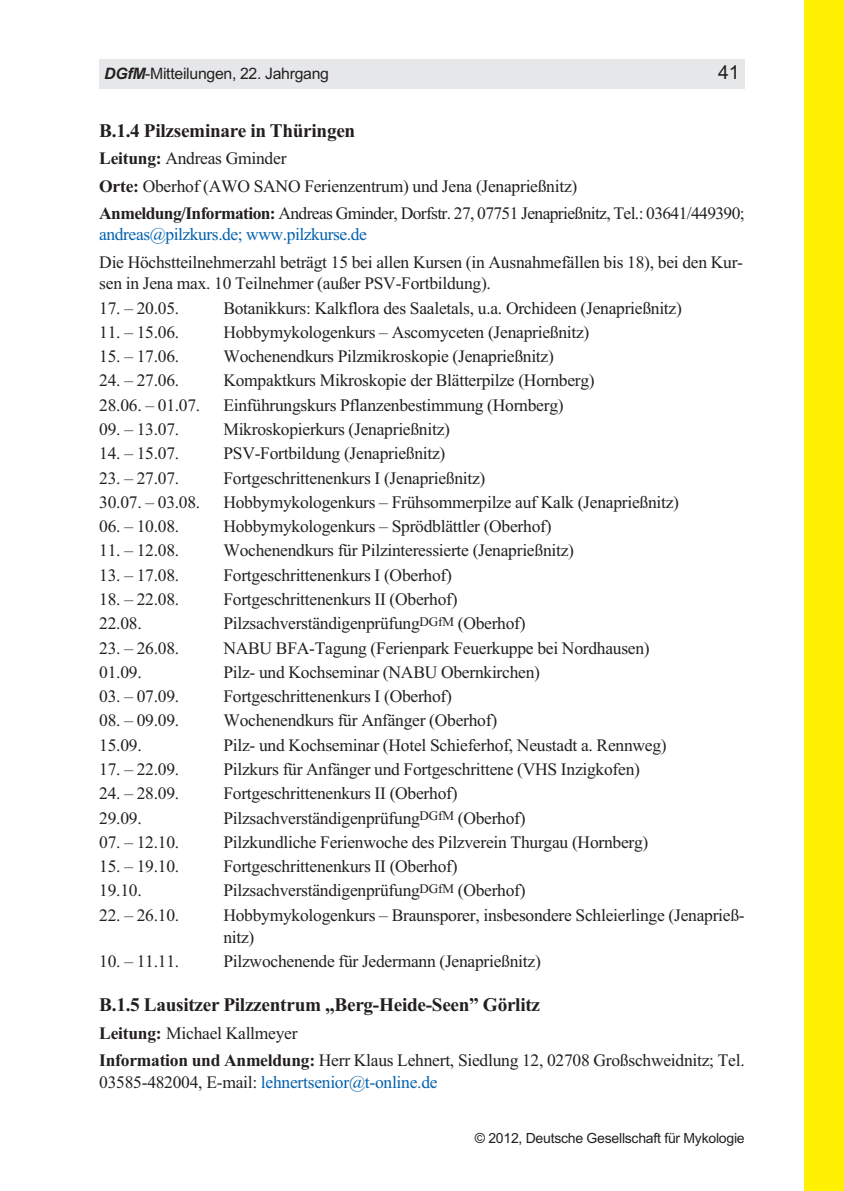
<style>
.page{position:relative;width:844px;height:1191px;background:#fff}
.page>*{position:absolute;margin:0;border:0;box-sizing:border-box;transform-origin:0 0}
.t1{font:700 19.25px "Times";letter-spacing:-.015em;color:#231f20}
.t2{font:19.25px "M Arial";color:#231f20}
.t3{font:17.5px/27.1px "Times";letter-spacing:-.015em;color:#231f20}
.t4{font:17.5px "Times";letter-spacing:-.015em;color:#0361ae}
.t5{font:15.75px "M Arial";letter-spacing:-.015em;color:#231f20}
.t6{font:14px "M Arial";letter-spacing:-.015em;color:#231f20}
.s1{font-weight:700;font-style:italic}
.s2{font-weight:700}
.s3{color:#231f20}
</style>
<div class="page">
<div style="left:804px;top:0;width:39px;height:1191px;background:#fff101"></div>
<div style="left:99px;top:60px;width:645px;height:29px;background:#e6e7e9"></div>
<p class="t5" style="left:104px;top:68px;width:226px"><span class="s1">DGfM</span>-Mitteilungen, 22. Jahrgang</p>
<p class="t2" style="left:718px;top:66px;width:23px">41</p>
<p class="t1" style="left:99px;top:125px;width:257px">B.1.4 Pilzseminare in Thüringen</p>
<p class="t3" style="left:99px;top:147px;width:646px"><span class="s2">Leitung:</span> Andreas Gminder<br><span class="s2">Orte:</span> Oberhof (AWO SANO Ferienzentrum) und Jena (Jenaprießnitz)<br><span class="s2">Anmeldung/Information:</span> Andreas Gminder, Dorfstr. 27, 07751 Jenaprießnitz, Tel.: 03641/449390;</p>
<p class="t4" style="left:99px;top:227px;width:269px">andreas@pilzkurs.de; www.pilzkurse.de</p>
<p class="t3" style="left:99px;top:253px;width:645px;line-height:21px">Die Höchstteilnehmerzahl beträgt 15 bei allen Kursen (in Ausnahmefällen bis 18), bei den Kur&shy;sen in Jena max. 10 Teilnehmer (außer PSV-Fortbildung).</p>
<p class="t3" style="left:99px;top:296px;width:81px">17. – 20.05.</p>
<p class="t3" style="left:223px;top:296px;width:460px">Botanikkurs: Kalkflora des Saaletals, u.a. Orchideen (Jenaprießnitz)</p>
<p class="t3" style="left:99px;top:320px;width:81px">11. – 15.06.</p>
<p class="t3" style="left:223px;top:320px;width:367px">Hobbymykologenkurs – Ascomyceten (Jenaprießnitz)</p>
<p class="t3" style="left:99px;top:344px;width:81px">15. – 17.06.</p>
<p class="t3" style="left:223px;top:344px;width:332px">Wochenendkurs Pilzmikroskopie (Jenaprießnitz)</p>
<p class="t3" style="left:99px;top:369px;width:81px">24. – 27.06.</p>
<p class="t3" style="left:223px;top:369px;width:373px">Kompaktkurs Mikroskopie der Blätterpilze (Hornberg)</p>
<p class="t3" style="left:99px;top:393px;width:102px">28.06. – 01.07.</p>
<p class="t3" style="left:223px;top:393px;width:341px">Einführungskurs Pflanzenbestimmung (Hornberg)</p>
<p class="t3" style="left:99px;top:417px;width:81px">09. – 13.07.</p>
<p class="t3" style="left:223px;top:417px;width:228px">Mikroskopierkurs (Jenaprießnitz)</p>
<p class="t3" style="left:99px;top:441px;width:81px">14. – 15.07.</p>
<p class="t3" style="left:223px;top:441px;width:223px">PSV-Fortbildung (Jenaprießnitz)</p>
<p class="t3" style="left:99px;top:466px;width:81px">23. – 27.07.</p>
<p class="t3" style="left:223px;top:466px;width:263px">Fortgeschrittenenkurs I (Jenaprießnitz)</p>
<p class="t3" style="left:99px;top:490px;width:102px">30.07. – 03.08.</p>
<p class="t3" style="left:223px;top:490px;width:457px">Hobbymykologenkurs – Frühsommerpilze auf Kalk (Jenaprießnitz)</p>
<p class="t3" style="left:99px;top:514px;width:81px">06. – 10.08.</p>
<p class="t3" style="left:223px;top:514px;width:329px">Hobbymykologenkurs – Sprödblättler (Oberhof)</p>
<p class="t3" style="left:99px;top:538px;width:81px">11. – 12.08.</p>
<p class="t3" style="left:223px;top:538px;width:352px">Wochenendkurs für Pilzinteressierte (Jenaprießnitz)</p>
<p class="t3" style="left:99px;top:563px;width:81px">13. – 17.08.</p>
<p class="t3" style="left:223px;top:563px;width:230px">Fortgeschrittenenkurs I (Oberhof)</p>
<p class="t3" style="left:99px;top:587px;width:81px">18. – 22.08.</p>
<p class="t3" style="left:223px;top:587px;width:235px">Fortgeschrittenenkurs II (Oberhof)</p>
<p class="t3" style="left:99px;top:611px;width:44px">22.08.</p>
<p class="t3" style="left:223px;top:611px;width:304px">Pilzsachverständigenprüfung<sup>DGfM</sup> (Oberhof)</p>
<p class="t3" style="left:99px;top:636px;width:81px">23. – 26.08.</p>
<p class="t3" style="left:223px;top:636px;width:428px">NABU BFA-Tagung (Ferienpark Feuerkuppe bei Nordhausen)</p>
<p class="t3" style="left:99px;top:660px;width:44px">01.09.</p>
<p class="t3" style="left:223px;top:660px;width:318px">Pilz- und Kochseminar (NABU Obernkirchen)</p>
<p class="t3" style="left:99px;top:684px;width:81px">03. – 07.09.</p>
<p class="t3" style="left:223px;top:684px;width:230px">Fortgeschrittenenkurs I (Oberhof)</p>
<p class="t3" style="left:99px;top:708px;width:81px">08. – 09.09.</p>
<p class="t3" style="left:223px;top:708px;width:275px">Wochenendkurs für Anfänger (Oberhof)</p>
<p class="t3" style="left:99px;top:733px;width:44px">15.09.</p>
<p class="t3" style="left:223px;top:733px;width:445px">Pilz- und Kochseminar (Hotel Schieferhof, Neustadt a. Rennweg)</p>
<p class="t3" style="left:99px;top:757px;width:81px">17. – 22.09.</p>
<p class="t3" style="left:223px;top:757px;width:418px">Pilzkurs für Anfänger und Fortgeschrittene (VHS Inzigkofen)</p>
<p class="t3" style="left:99px;top:781px;width:81px">24. – 28.09.</p>
<p class="t3" style="left:223px;top:781px;width:235px">Fortgeschrittenenkurs II (Oberhof)</p>
<p class="t3" style="left:99px;top:806px;width:44px">29.09.</p>
<p class="t3" style="left:223px;top:806px;width:304px">Pilzsachverständigenprüfung<sup>DGfM</sup> (Oberhof)</p>
<p class="t3" style="left:99px;top:830px;width:81px">07. – 12.10.</p>
<p class="t3" style="left:223px;top:830px;width:426px">Pilzkundliche Ferienwoche des Pilzverein Thurgau (Hornberg)</p>
<p class="t3" style="left:99px;top:854px;width:81px">15. – 19.10.</p>
<p class="t3" style="left:223px;top:854px;width:235px">Fortgeschrittenenkurs II (Oberhof)</p>
<p class="t3" style="left:99px;top:878px;width:44px">19.10.</p>
<p class="t3" style="left:223px;top:878px;width:304px">Pilzsachverständigenprüfung<sup>DGfM</sup> (Oberhof)</p>
<p class="t3" style="left:99px;top:903px;width:81px">22. – 26.10.</p>
<p class="t3" style="left:223px;top:905px;width:522px;line-height:21.7px">Hobbymykologenkurs – Braunsporer, insbesondere Schleierlinge (Jenaprieß&shy;nitz)</p>
<p class="t3" style="left:99px;top:949px;width:81px">10. – 11.11.</p>
<p class="t3" style="left:223px;top:949px;width:319px">Pilzwochenende für Jedermann (Jenaprießnitz)</p>
<p class="t1" style="left:99px;top:998px;width:442px">B.1.5 Lausitzer Pilzzentrum „Berg-Heide-Seen” Görlitz</p>
<p class="t3" style="left:99px;top:1021px;width:646px"><span class="s2">Leitung:</span> Michael Kallmeyer<br><span class="s2">Information und Anmeldung:</span> Herr Klaus Lehnert, Siedlung 12, 02708 Großschweidnitz; Tel.</p>
<p class="t4" style="left:99px;top:1075px;width:340px"><span class="s3">03585-482004, E-mail:</span> lehnertsenior@t-online.de</p>
<p class="t6" style="left:474px;top:1132px;width:271px">© 2012, Deutsche Gesellschaft für Mykologie</p>
</div>
